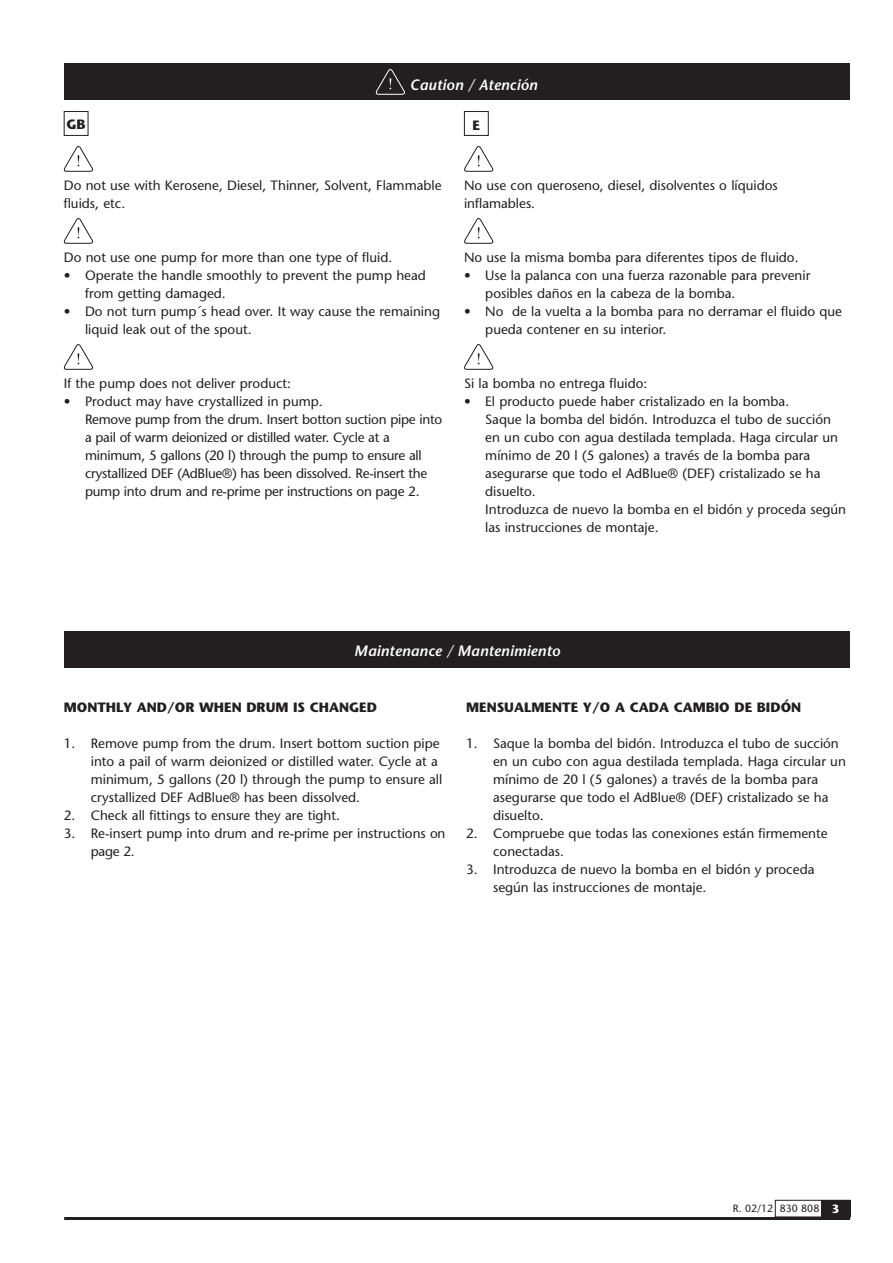
<style>
.page{position:relative;width:893px;height:1263px;background:#fff}
.page>*{position:absolute;margin:0;border:0;box-sizing:border-box;transform-origin:0 0}
.Texto_calado{font:italic 600 15px "Stone Sans";letter-spacing:.01em;color:#fff}
.texto_corrido{font:13.5px/18px "Stone Sans";color:#231f20}
.texto_corrido-2{font:13.5px/18px "Stone Sans";letter-spacing:-.02em;color:#231f20}
.texto_corrido-3{font:700 13.5px "Stone Sans";color:#231f20}
.t1{font:10.5px "Stone Sans";color:#231f20}
.s1{font-weight:700;font-size:12px;color:#fff}
</style>
<div class="page">
<div style="left:775px;top:1200px;width:75px;height:17px;border:1px solid #231f20"></div>
<div style="left:821px;top:1200px;width:29px;height:17px;background:#231f20"></div>
<hr style="left:64px;top:1217px;width:786px;height:3px;background:#231f20">
<div style="left:64px;top:64px;width:785px;height:36px;background:#231f20"></div>
<svg style="left:375px;top:68px;width:30px;height:27px"></svg>
<div style="left:64px;top:111px;width:24px;height:25px;border:1px solid #231f20"></div>
<svg style="left:63px;top:146px;width:30px;height:26px"></svg>
<svg style="left:63px;top:218px;width:30px;height:26px"></svg>
<svg style="left:63px;top:344px;width:30px;height:26px"></svg>
<div style="left:464px;top:111px;width:25px;height:25px;border:1px solid #231f20"></div>
<svg style="left:464px;top:146px;width:30px;height:26px"></svg>
<svg style="left:464px;top:218px;width:30px;height:26px"></svg>
<svg style="left:464px;top:344px;width:30px;height:26px"></svg>
<div style="left:64px;top:631px;width:786px;height:37px;background:#231f20"></div>
<p class="texto_corrido-3" style="left:67px;top:116px;width:21px">GB</p>
<p class="Texto_calado" style="left:410px;top:76px;width:129px">Caution / Atención</p>
<p class="texto_corrido-3" style="left:473px;top:117px;width:9px">E</p>
<p class="texto_corrido" style="left:64px;top:176px;width:379px">Do not use with Kerosene, Diesel, Thinner, Solvent, Flammable fluids, etc.</p>
<p class="texto_corrido" style="left:64px;top:248px;width:330px">Do not use one pump for more than one type of fluid.</p>
<p class="texto_corrido" style="left:85px;top:266px;width:342px;text-indent:-21px">• Operate the handle smoothly to prevent the pump head from getting damaged.</p>
<p class="texto_corrido" style="left:85px;top:302px;width:357px;text-indent:-21px">• Do not turn pump´s head over. It way cause the remaining liquid leak out of the spout.</p>
<p class="texto_corrido" style="left:64px;top:374px;width:229px">If the pump does not deliver product:</p>
<p class="texto_corrido" style="left:64px;top:392px;width:260px">• Product may have crystallized in pump.</p>
<p class="texto_corrido-2" style="left:85px;top:410px;width:359px">Remove pump from the drum. Insert botton suction pipe into a pail of warm deionized or distilled water. Cycle at a minimum, 5 gallons (20 l) through the pump to ensure all crystallized DEF (AdBlue®) has been dissolved. Re-insert the pump into drum and re-prime per instructions on page 2.</p>
<p class="texto_corrido" style="left:464px;top:176px;width:315px">No use con queroseno, diesel, disolventes o líquidos inflamables.</p>
<p class="texto_corrido" style="left:464px;top:248px;width:336px">No use la misma bomba para diferentes tipos de fluido.</p>
<p class="texto_corrido" style="left:485px;top:266px;width:327px;text-indent:-21px">• Use la palanca con una fuerza razonable para prevenir posibles daños en la cabeza de la bomba.</p>
<p class="texto_corrido" style="left:485px;top:302px;width:358px;text-indent:-21px">• No de la vuelta a la bomba para no derramar el fluido que pueda contener en su interior.</p>
<p class="texto_corrido" style="left:464px;top:374px;width:185px">Si la bomba no entrega fluido:</p>
<p class="texto_corrido" style="left:464px;top:392px;width:327px">• El producto puede haber cristalizado en la bomba.</p>
<p class="texto_corrido" style="left:485px;top:410px;width:354px">Saque la bomba del bidón. Introduzca el tubo de succión en un cubo con agua destilada templada. Haga circular un mínimo de 20 l (5 galones) a través de la bomba para asegurarse que todo el AdBlue® (DEF) cristalizado se ha disuelto.</p>
<p class="texto_corrido" style="left:485px;top:500px;width:362px">Introduzca de nuevo la bomba en el bidón y proceda según las instrucciones de montaje.</p>
<p class="Texto_calado" style="left:354px;top:641px;width:207px">Maintenance / Mantenimiento</p>
<p class="texto_corrido-3" style="left:64px;top:699px;width:315px">MONTHLY AND/OR WHEN DRUM IS CHANGED</p>
<p class="texto_corrido" style="left:91px;top:734px;width:353px;text-indent:-27px">1. Remove pump from the drum. Insert bottom suction pipe into a pail of warm deionized or distilled water. Cycle at a minimum, 5 gallons (20 l) through the pump to ensure all crystallized DEF AdBlue® has been dissolved.</p>
<p class="texto_corrido" style="left:64px;top:806px;width:278px">2. Check all fittings to ensure they are tight.</p>
<p class="texto_corrido" style="left:91px;top:824px;width:356px;text-indent:-27px">3. Re-insert pump into drum and re-prime per instructions on page 2.</p>
<p class="texto_corrido-3" style="left:466px;top:699px;width:337px">MENSUALMENTE Y/O A CADA CAMBIO DE BIDÓN</p>
<p class="texto_corrido" style="left:493px;top:734px;width:354px;text-indent:-27px">1. Saque la bomba del bidón. Introduzca el tubo de succión en un cubo con agua destilada templada. Haga circular un mínimo de 20 l (5 galones) a través de la bomba para asegurarse que todo el AdBlue® (DEF) cristalizado se ha disuelto.</p>
<p class="texto_corrido" style="left:493px;top:824px;width:336px;text-indent:-27px">2. Compruebe que todas las conexiones están firmemente conectadas.</p>
<p class="texto_corrido" style="left:493px;top:860px;width:323px;text-indent:-27px">3. Introduzca de nuevo la bomba en el bidón y proceda según las instrucciones de montaje.</p>
<p class="t1" style="left:733px;top:1202px;width:108px">R. 02/12 830 808 <span class="s1">3</span></p>
</div>
